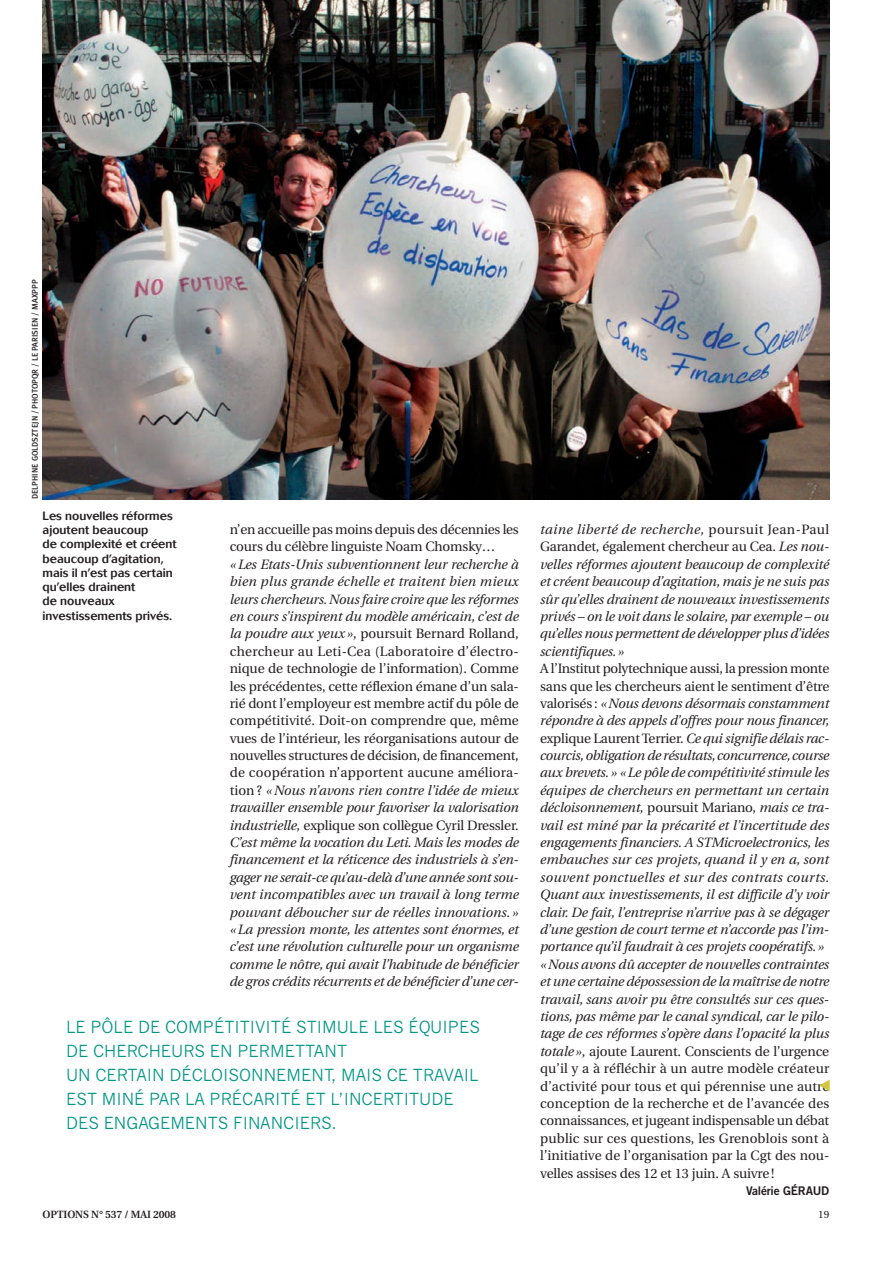
<style>
.page{position:relative;width:893px;height:1263px;background:#fff}
.page>*{position:absolute;margin:0;border:0;box-sizing:border-box;transform-origin:0 0}
.t1{font:16.5px/24px "News Gothic";color:#009685}
.t2{font:italic 13.5px/17.4px "Utopia";letter-spacing:-.01em;color:#231f20;text-align:justify}
.t3{font:13.5px/17.4px "Utopia";letter-spacing:-.015em;color:#231f20}
.t4{font:500 12px/14.2px "Cosmos";color:#231f20}
.t5{font:12px "Trade Gothic Bold Two";letter-spacing:-.02em;color:#231f20}
.t6{font:600 10.5px "Utopia";letter-spacing:-.01em;color:#231f20}
.t7{font:10.5px "Utopia";color:#231f20}
.t8{font:8.25px "Meta Plus Medium Caps";color:#231f20}
.s1{font-style:normal}
</style>
<div class="page">
<img style="left:42px;top:0;width:788px;height:500px">
<p class="t8" style="left:30px;top:499px;width:221px;rotate:-90deg">DELPHINE GOLDSZTEJN / PHOTOPQR / LE PARISIEN / MAXPPP</p>
<p class="t4" style="left:43px;top:510px;width:136px">Les nouvelles réformes ajoutent beaucoup<br>de complexité et créent beaucoup d’agitation, mais il n’est pas certain qu’elles drainent<br>de nouveaux investissements privés.</p>
<p class="t3" style="left:230px;top:522px;width:291px">n’en accueille pas moins depuis des décennies les cours du célèbre linguiste Noam Chomsky…</p>
<p class="t2" style="left:230px;top:557px;width:291px">« Les Etats-Unis subventionnent leur recherche à bien plus grande échelle et traitent bien mieux leurs chercheurs. Nous faire croire que les réformes en cours s’inspirent du modèle américain, c’est de la poudre aux yeux »<span class="s1">, poursuit Bernard Rolland, chercheur au Leti-Cea (Laboratoire d’électro&shy;nique de technologie de l’information). Comme les précédentes, cette réflexion émane d’un sala&shy;rié dont l’employeur est membre actif du pôle de compétitivité. Doit-on comprendre que, même vues de l’intérieur, les réorganisations autour de nouvelles structures de décision, de financement, de coopération n’apportent aucune améliora&shy;tion ?</span> « Nous n’avons rien contre l’idée de mieux travailler ensemble pour favoriser la valorisation industrielle, <span class="s1">explique son collègue Cyril Dressler.<br></span>C’est même la vocation du Leti. Mais les modes de financement et la réticence des industriels à s’en&shy;gager ne serait-ce qu’au-delà d’une année sont sou&shy;vent incompatibles avec un travail à long terme pouvant déboucher sur de réelles innovations. » « La pression monte, les attentes sont énormes, et c’est une révolution culturelle pour un organisme comme le nôtre, qui avait l’habitude de bénéficier de gros crédits récurrents et de bénéficier d’une cer-</p>
<p class="t1" style="left:66px;top:1017px;width:415px">LE PÔLE DE COMPÉTITIVITÉ STIMULE LES ÉQUIPES DE CHERCHEURS EN PERMETTANT<br>UN CERTAIN DÉCLOISONNEMENT, MAIS CE TRAVAIL EST MINÉ PAR LA PRÉCARITÉ ET L’INCERTITUDE DES ENGAGEMENTS FINANCIERS.</p>
<p class="t2" style="left:540px;top:522px;width:291px">taine liberté de recherche, <span class="s1">poursuit Jean-Paul Garandet, également chercheur au Cea.</span> Les nou&shy;velles réformes ajoutent beaucoup de complexité et créent beaucoup d’agitation, mais je ne suis pas sûr qu’elles drainent de nouveaux investissements privés – on le voit dans le solaire, par exemple – ou qu’elles nous permettent de développer plus d’idées scientifiques. »</p>
<p class="t2" style="left:540px;top:661px;width:291px;text-align:left"><span class="s1">A l’Institut polytechnique aussi, la pression monte sans que les chercheurs aient le sentiment d’être valorisés :</span> « Nous devons désormais constamment répondre à des appels d’offres pour nous financer, <span class="s1">explique Laurent Terrier.</span> Ce qui signifie délais rac&shy;courcis, obligation de résultats, concurrence, course aux brevets. » « Le pôle de compétitivité stimule les équipes de chercheurs en permettant un certain décloisonnement, <span class="s1">poursuit Mariano,</span> mais ce tra&shy;vail est miné par la précarité et l’incertitude des engagements financiers. A STMicroelectronics, les embauches sur ces projets, quand il y en a, sont souvent ponctuelles et sur des contrats courts.<br>Quant aux investissements, il est difficile d’y voir clair. De fait, l’entreprise n’arrive pas à se dégager d’une gestion de court terme et n’accorde pas l’im&shy;portance qu’il faudrait à ces projets coopératifs. » « Nous avons dû accepter de nouvelles contraintes et une certaine dépossession de la maîtrise de notre travail, sans avoir pu être consultés sur ces ques&shy;tions, pas même par le canal syndical, car le pilo&shy;tage de ces réformes s’opère dans l’opacité la plus totale »<span class="s1">, ajoute Laurent. Conscients de l’urgence qu’il y a à réfléchir à un autre modèle créateur d’activité pour tous et qui pérennise une autre conception de la recherche et de l’avancée des connaissances, et jugeant indispensable un débat public sur ces questions, les Grenoblois sont à l’initiative de l’organisation par la Cgt des nou&shy;velles assises des 12 et 13 juin. A suivre !</span></p>
<p class="t5" style="left:746px;top:1186px;width:85px">Valérie GÉRAUD</p>
<p class="t6" style="left:43px;top:1210px;width:135px">OPTIONS N° 537 / MAI 2008</p>
<p class="t7" style="left:818px;top:1210px;width:13px">19</p>
</div>
